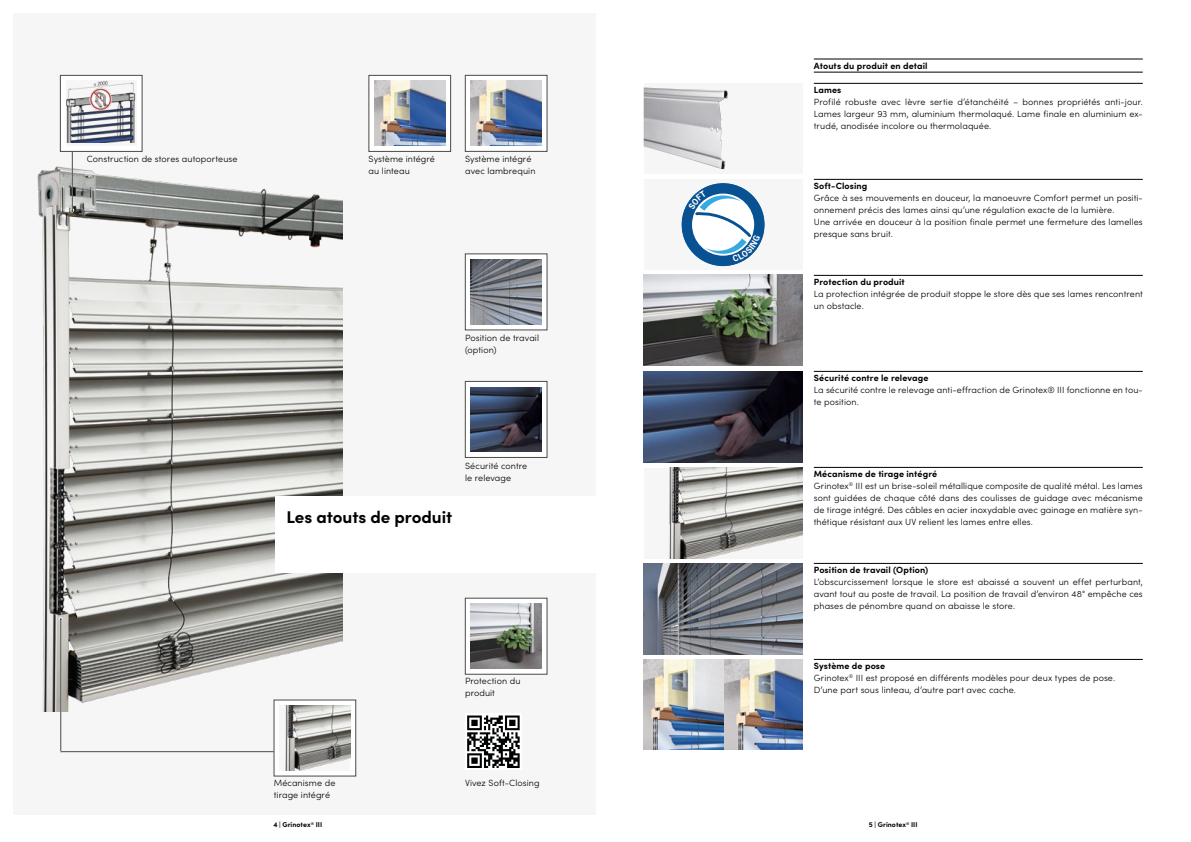
<style>
.page{position:relative;width:1191px;height:842px;background:#fff}
.page>*{position:absolute;margin:0;border:0;box-sizing:border-box;transform-origin:0 0}
.t1{font:700 17px "Sofia Pro";color:#000}
.t2{font:300 9px/12px "Sofia Pro";letter-spacing:.01em;color:#000}
.t3{font:700 9px "Sofia Pro";letter-spacing:.01em;color:#000}
.t4{font:700 7px "Sofia Pro";color:#000}
.s1{font-weight:700}
</style>
<div class="page">
<div style="left:13px;top:13px;width:582px;height:802px;background:#f6f6f6"></div>
<img style="left:37px;top:148px;width:305px;height:563px">
<div style="left:60px;top:75px;width:82px;height:77px;background:#fff;border:1px solid #4a4a49"></div>
<div style="left:66px;top:81px;width:71px;height:65px;background:linear-gradient(to right,#f6f6f6,#f6f6f6)"></div>
<img style="left:66px;top:81px;width:71px;height:61px">
<hr style="left:72px;top:151px;width:1px;height:60px;background:#4a4a49">
<svg style="left:70px;top:208px;width:4px;height:4px"></svg>
<div style="left:369px;top:75px;width:82px;height:77px;background:#fff;border:1px solid #4a4a49"></div>
<img style="left:374px;top:81px;width:71px;height:65px">
<svg style="left:465px;top:75px;width:82px;height:77px;fill:#fff"></svg>
<img style="left:471px;top:81px;width:70px;height:65px">
<svg style="left:465px;top:254px;width:82px;height:76px;fill:#fff"></svg>
<img style="left:471px;top:259px;width:70px;height:65px">
<div style="left:274px;top:700px;width:82px;height:76px;background:#fff"></div>
<img style="left:285px;top:705px;width:65px;height:66px">
<svg style="left:465px;top:598px;width:82px;height:76px;fill:#fff"></svg>
<img style="left:471px;top:604px;width:70px;height:65px">
<hr style="left:60px;top:619px;width:1px;height:133px;background:#4a4a49">
<svg style="left:53px;top:617px;width:10px;height:9px"></svg>
<div style="left:275px;top:496px;width:320px;height:76px;background:#fff"></div>
<div style="left:643px;top:84px;width:159px;height:90px;background:#f6f6f6"></div>
<img style="left:643px;top:88px;width:84px;height:81px">
<img style="left:643px;top:563px;width:159px;height:91px">
<img style="left:668px;top:468px;width:134px;height:90px">
<img style="left:643px;top:275px;width:159px;height:91px">
<div style="left:643px;top:179px;width:159px;height:91px;background:#f6f6f6"></div>
<svg style="left:519px;top:715px;width:1px;height:53px"></svg>
<svg style="left:467px;top:715px;width:52px;height:53px"></svg>
<img style="left:723px;top:659px;width:79px;height:91px">
<img style="left:643px;top:659px;width:80px;height:91px">
<hr style="left:59px;top:751px;width:211px;height:1px;background:#f6f6f6">
<hr style="left:61px;top:751px;width:213px;height:1px;background:#4a4a49">
<svg style="left:465px;top:381px;width:82px;height:77px;fill:#fff"></svg>
<img style="left:470px;top:388px;width:71px;height:63px">
<img style="left:643px;top:371px;width:159px;height:91px">
<hr style="left:814px;top:58px;width:328px;height:1px;background:#000">
<hr style="left:814px;top:72px;width:328px;height:1px;background:#000">
<hr style="left:814px;top:83px;width:328px;height:1px;background:#000">
<hr style="left:814px;top:179px;width:328px;height:1px;background:#000">
<hr style="left:814px;top:275px;width:328px;height:1px;background:#000">
<hr style="left:814px;top:371px;width:328px;height:1px;background:#000">
<hr style="left:814px;top:467px;width:328px;height:1px;background:#000">
<hr style="left:814px;top:563px;width:328px;height:1px;background:#000">
<hr style="left:814px;top:659px;width:328px;height:1px;background:#000">
<svg style="left:681px;top:183px;width:84px;height:84px"></svg>
<p class="t2" style="left:87px;top:153px;width:152px">Construction de stores autoporteuse</p>
<p class="t2" style="left:369px;top:153px;width:68px">Système intégré au linteau</p>
<p class="t2" style="left:465px;top:153px;width:72px">Système intégré avec lambrequin</p>
<p class="t2" style="left:465px;top:331px;width:75px">Position de travail (option)</p>
<h1 class="t1" style="left:286px;top:503px;width:167px">Les atouts de produit</h1>
<p class="t2" style="left:465px;top:459px;width:64px">Sécurité contre le relevage</p>
<p class="t2" style="left:274px;top:776px;width:63px">Mécanisme de tirage intégré</p>
<p class="t2" style="left:465px;top:674px;width:57px">Protection du produit</p>
<p class="t2" style="left:465px;top:776px;width:76px">Vivez Soft-Closing</p>
<p class="t3" style="left:814px;top:59px;width:115px">Atouts du produit en detail</p>
<p class="t3" style="left:814px;top:83px;width:29px">Lames</p>
<p class="t2" style="left:814px;top:95px;width:330px;text-align:justify">Profilé robuste avec lèvre sertie d’étanchéité – bonnes propriétés anti-jour.<br>Lames largeur 93 mm, aluminium thermolaqué. Lame finale en aluminium ex&shy;trudé, anodisée incolore ou thermolaquée.</p>
<p class="t3" style="left:814px;top:179px;width:55px">Soft-Closing</p>
<p class="t2" style="left:814px;top:191px;width:330px">Grâce à ses mouvements en douceur, la manoeuvre Comfort permet un positi&shy;onnement précis des lames ainsi qu’une régulation exacte de la lumière.<br>Une arrivée en douceur à la position finale permet une fermeture des lamelles presque sans bruit.</p>
<p class="t3" style="left:814px;top:275px;width:92px">Protection du produit</p>
<p class="t2" style="left:814px;top:287px;width:330px">La protection intégrée de produit stoppe le store dès que ses lames rencontrent un obstacle.</p>
<p class="t3" style="left:814px;top:371px;width:116px">Sécurité contre le relevage</p>
<p class="t2" style="left:814px;top:383px;width:330px">La sécurité contre le relevage anti-effraction de Grinotex® III fonctionne en tou&shy;te position.</p>
<p class="t2" style="left:814px;top:467px;width:330px"><span class="s1">Mécanisme de tirage intégré<br></span>Grinotex<sup>®</sup> III est un brise-soleil métallique composite de qualité métal. Les lames sont guidées de chaque côté dans des coulisses de guidage avec mécanisme de tirage intégré. Des câbles en acier inoxydable avec gainage en matière syn&shy;thétique résistant aux UV relient les lames entre elles.</p>
<p class="t3" style="left:814px;top:563px;width:116px">Position de travail (Option)</p>
<p class="t2" style="left:814px;top:575px;width:330px;text-align:justify">L’obscurcissement lorsque le store est abaissé a souvent un effet perturbant, avant tout au poste de travail. La position de travail d’environ 48° empêche ces phases de pénombre quand on abaisse le store.</p>
<p class="t2" style="left:814px;top:659px;width:303px"><span class="s1">Système de pose<br></span>Grinotex<sup>®</sup> III est proposé en différents modèles pour deux types de pose.<br>D’une part sous linteau, d’autre part avec cache.</p>
<p class="t4" style="left:273px;top:819px;width:50px">4 | Grinotex<sup>®</sup> III</p>
<p class="t4" style="left:869px;top:819px;width:50px">5 | Grinotex<sup>®</sup> III</p>
</div>
